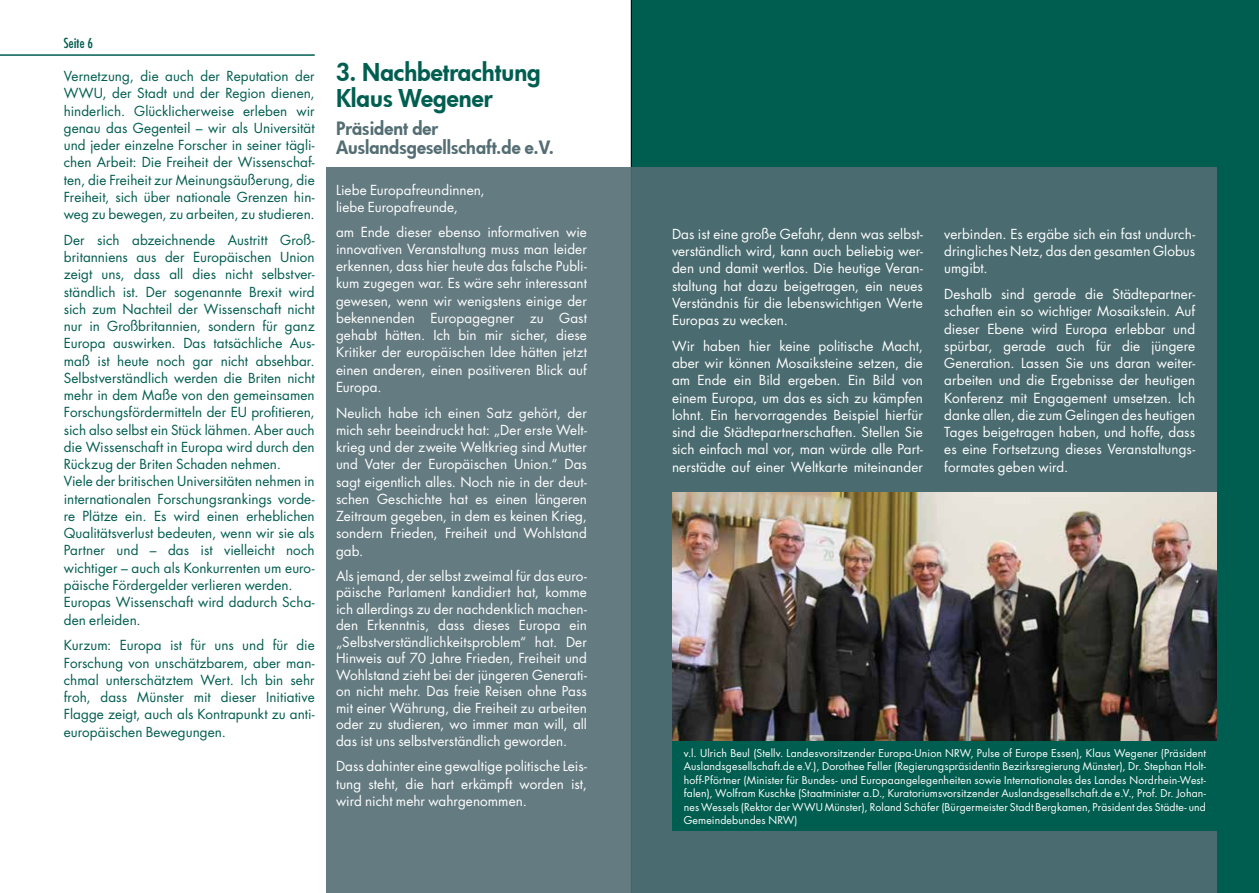
<style>
.page{position:relative;width:1259px;height:893px;background:#fff}
.page>*{position:absolute;margin:0;border:0;box-sizing:border-box;transform-origin:0 0}
.t1{font:800 24px/25.5px "Futura";color:#005e50}
.t2{font:800 18px/19.5px "Futura";color:#536d73}
.t3{font:13.5px/17.2px "Futura Std";letter-spacing:.005em;color:#fff;text-align:justify}
.t4{font:13.5px/17.2px "Futura Std";letter-spacing:.005em;color:#015d50;text-align:justify}
.t5{font:condensed 13.5px "Futura";letter-spacing:.01em;color:#005e50}
.t6{font:10.5px/13.5px "Futura Std";letter-spacing:.015em;color:#fff;text-align:justify}
.s1{color:#005e50}
</style>
<div class="page">
<hr style="left:0;top:54px;width:315px;height:2px;background:#005e50">
<div style="left:631px;top:0;width:628px;height:893px;background:#005e50"></div>
<div style="left:326px;top:167px;width:890px;height:726px;background:linear-gradient(to right,#647b81,#416669)"></div>
<img style="left:672px;top:492px;width:544px;height:250px">
<div style="left:672px;top:742px;width:587px;height:89px;background:#005e50"></div>
<p class="t5" style="left:64px;top:34px;width:31px">Seite 6</p>
<p class="t4" style="left:64px;top:68px;width:252px"><span class="s1">Vernetzung, die auch der Reputation der WWU, der Stadt und der Region dienen, hinderlich. Glückli</span>cherweise erleben wir genau das Gegenteil – wir als Universität und jeder einzelne Forscher in seiner tägli&shy;chen Arbeit: Die Freiheit der Wissenschaf&shy;ten, die Freiheit zur Meinungsäußerung, die Freiheit, sich über nationale Grenzen hin&shy;weg zu bewegen, zu arbeiten, zu studieren.</p>
<p class="t4" style="left:64px;top:231px;width:252px;text-align:left">Der sich abzeichnende Austritt Groß&shy;britanniens aus der Europäischen Union zeigt uns, dass all dies nicht selbstver&shy;ständlich ist. Der sogenannte Brexit wird sich zum Nachteil der Wissenschaft nicht nur in Großbritannien, sondern für ganz Europa auswirken. Das tatsächliche Aus&shy;maß ist heute noch gar nicht absehbar.<br>Selbstverständlich werden die Briten nicht mehr in dem Maße von den gemeinsamen Forschungsfördermitteln der EU profitieren, sich also selbst ein Stück lähmen. Aber auch die Wissenschaft in Europa wird durch den Rückzug der Briten Schaden nehmen.<br>Viele der britischen Universitäten nehmen in internationalen Forschungsrankings vorde&shy;re Plätze ein. Es wird einen erheblichen Qualitätsverlust bedeuten, wenn wir sie als Partner und – das ist vielleicht noch wichtiger – auch als Konkurrenten um euro&shy;päische Fördergelder verlieren werden.<br>Europas Wissenschaft wird dadurch Scha&shy;den erleiden.</p>
<p class="t4" style="left:64px;top:637px;width:252px">Kurzum: Europa ist für uns und für die Forschung von unschätzbarem, aber man&shy;chmal unterschätztem Wert. Ich bin sehr froh, dass Münster mit dieser Initiative Flagge zeigt, auch als Kontrapunkt zu anti&shy;europäischen Bewegungen.</p>
<h1 class="t1" style="left:336px;top:59px;width:206px">3. Nachbetrachtung<br>Klaus Wegener</h1>
<h2 class="t2" style="left:336px;top:118px;width:220px">Präsident der<br>Auslandsgesellschaft.de e.V.</h2>
<p class="t3" style="left:336px;top:182px;width:150px">Liebe Europafreundinnen, liebe Europafreunde,</p>
<p class="t3" style="left:336px;top:223px;width:252px">am Ende dieser ebenso informativen wie innovativen Veranstaltung muss man leider erkennen, dass hier heute das falsche Publi&shy;kum zugegen war. Es wäre sehr interessant gewesen, wenn wir wenigstens einige der bekennenden Europagegner zu Gast gehabt hätten. Ich bin mir sicher, diese Kritiker der europäischen Idee hätten jetzt einen anderen, einen positiveren Blick auf Europa.</p>
<p class="t3" style="left:336px;top:404px;width:252px">Neulich habe ich einen Satz gehört, der mich sehr beeindruckt hat: „Der erste Welt&shy;krieg und der zweite Weltkrieg sind Mutter und Vater der Europäischen Union.“ Das sagt eigentlich alles. Noch nie in der deut&shy;schen Geschichte hat es einen längeren Zeitraum gegeben, in dem es keinen Krieg, sondern Frieden, Freiheit und Wohlstand gab.</p>
<p class="t3" style="left:336px;top:567px;width:252px;line-height:16.5px">Als jemand, der selbst zweimal für das euro&shy;päische Parlament kandidiert hat, komme ich allerdings zu der nachdenklich machen&shy;den Erkenntnis, dass dieses Europa ein „Selbstverständlichkeitsproblem“ hat. Der Hinweis auf 70 Jahre Frieden, Freiheit und Wohlstand zieht bei der jüngeren Generati&shy;on nicht mehr. Das freie Reisen ohne Pass mit einer Währung, die Freiheit zu arbeiten oder zu studieren, wo immer man will, all das ist uns selbstverständlich geworden.</p>
<p class="t3" style="left:336px;top:758px;width:252px">Dass dahinter eine gewaltige politische Leis&shy;tung steht, die hart erkämpft worden ist, wird nicht mehr wahrgenommen.</p>
<p class="t3" style="left:672px;top:225px;width:252px">Das ist eine große Gefahr, denn was selbst&shy;verständlich wird, kann auch beliebig wer&shy;den und damit wertlos. Die heutige Veran&shy;staltung hat dazu beigetragen, ein neues Verständnis für die lebenswichtigen Werte Europas zu wecken.</p>
<p class="t3" style="left:672px;top:337px;width:252px">Wir haben hier keine politische Macht, aber wir können Mosaiksteine setzen, die am Ende ein Bild ergeben. Ein Bild von einem Europa, um das es sich zu kämpfen lohnt. Ein hervorragendes Beispiel hierfür sind die Städtepartnerschaften. Stellen Sie sich einfach mal vor, man würde alle Part&shy;nerstädte auf einer Weltkarte miteinander</p>
<p class="t3" style="left:944px;top:225px;width:252px">verbinden. Es ergäbe sich ein fast undurch&shy;dringliches Netz, das den gesamten Globus umgibt.</p>
<p class="t3" style="left:944px;top:286px;width:252px">Deshalb sind gerade die Städtepartner&shy;schaften ein so wichtiger Mosaikstein. Auf dieser Ebene wird Europa erlebbar und spürbar, gerade auch für die jüngere Generation. Lassen Sie uns daran weiter&shy;arbeiten und die Ergebnisse der heutigen Konferenz mit Engagement umsetzen. Ich danke allen, die zum Gelingen des heutigen Tages beigetragen haben, und hoffe, dass es eine Fortsetzung dieses Veranstaltungs&shy;formates geben wird.</p>
<p class="t6" style="left:684px;top:746px;width:524px">v.l. Ulrich Beul (Stellv. Landesvorsitzender Europa-Union NRW, Pulse of Europe Essen), Klaus Wegener (Präsident Auslandsgesellschaft.de e.V.), Dorothee Feller (Regierungspräsidentin Bezirksregierung Münster), Dr. Stephan Holt&shy;hoff-Pförtner (Minister für Bundes- und Europaangelegenheiten sowie Internationales des Landes Nordrhein-West&shy;falen), Wolfram Kuschke (Staatminister a.D., Kuratoriumsvorsitzender Auslandsgesellschaft.de e.V., Prof. Dr. Johan&shy;nes Wessels (Rektor der WWU Münster), Roland Schäfer (Bürgermeister Stadt Bergkamen, Präsident des Städte- und Gemeindebundes NRW)</p>
</div>
